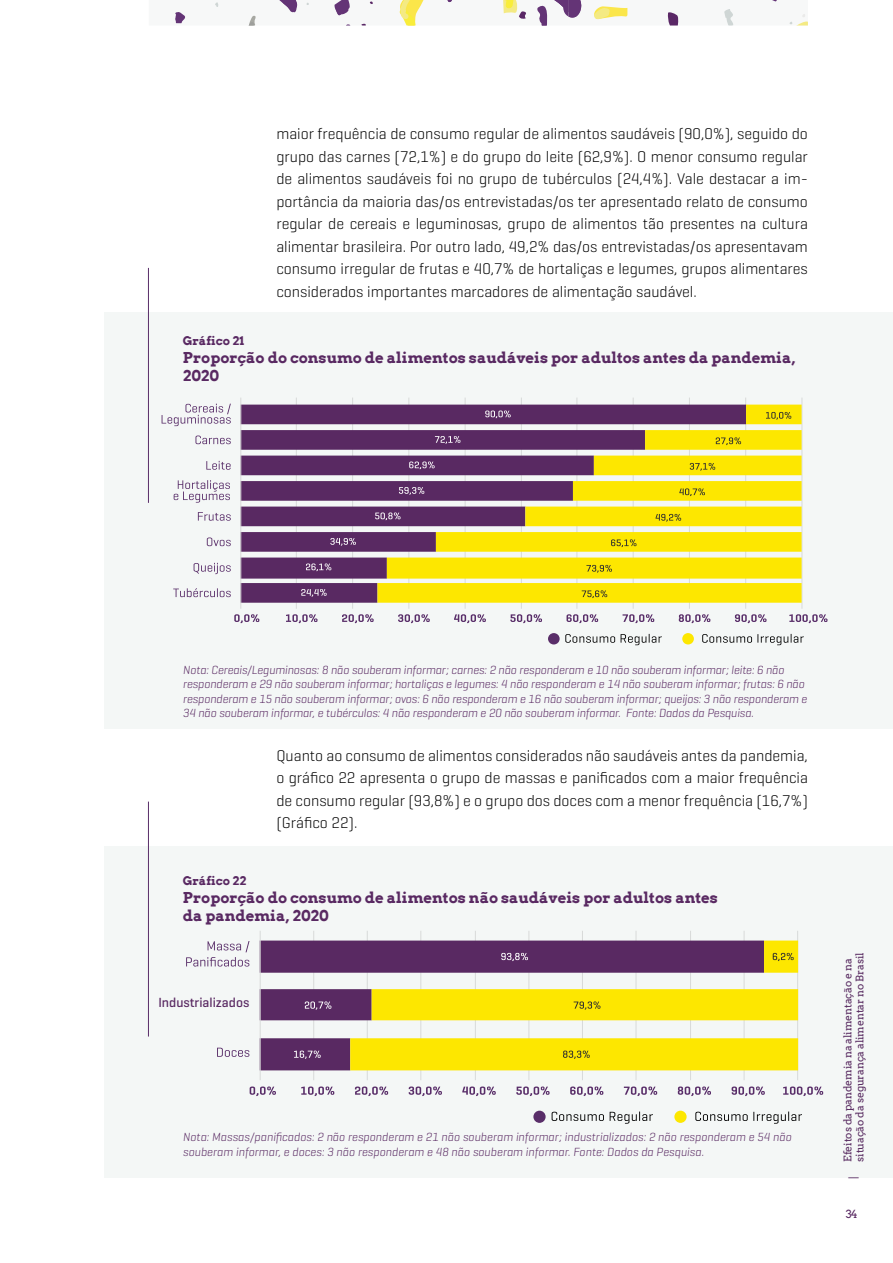
<style>
.page{position:relative;width:893px;height:1263px;background:#fff}
.page>*{position:absolute;margin:0;border:0;box-sizing:border-box;transform-origin:0 0}
.t1{font:300 15.75px/22.5px "Geogrotesque";color:#000;text-align:justify}
.t2{font:700 15px/18px "Arvo";color:#592962}
.t3{font:500 13.5px "Geogrotesque";color:#592962}
.t4{font:italic 300 12px/14.4px "Geogrotesque";letter-spacing:-.01em;color:#592962}
.t5{font:700 12px "Arvo";color:#592962}
.t6{font:11.25px "Arvo";color:#592962}
.t7{font:10.5px/12px "Arvo";letter-spacing:-.01em;color:#592962}
</style>
<div class="page">
<svg style="left:175px;top:0;width:633px;height:26px"></svg>
<div style="left:104px;top:846px;width:789px;height:332px;background:#f4f7f6"></div>
<div style="left:104px;top:313px;width:789px;height:416px;background:#f4f7f6"></div>
<hr style="left:148px;top:268px;width:1px;height:235px;background:#592e69">
<hr style="left:148px;top:801px;width:1px;height:235px;background:#592e69">
<svg style="left:702px;top:634px;width:102px;height:11px"></svg>
<svg style="left:565px;top:634px;width:50px;height:9px"></svg>
<svg style="left:621px;top:634px;width:41px;height:11px"></svg>
<div style="left:548px;top:633px;width:12px;height:11px;background:#592e69;border-radius:50%"></div>
<div style="left:682px;top:633px;width:12px;height:11px;background:#fde700;border-radius:50%"></div>
<hr style="left:802px;top:398px;width:1px;height:211px;background:#d8dad9">
<hr style="left:745px;top:398px;width:1px;height:211px;background:#d8dad9">
<hr style="left:689px;top:398px;width:1px;height:211px;background:#d8dad9">
<hr style="left:633px;top:398px;width:1px;height:211px;background:#d8dad9">
<hr style="left:577px;top:398px;width:1px;height:211px;background:#d8dad9">
<hr style="left:521px;top:398px;width:1px;height:211px;background:#d8dad9">
<hr style="left:465px;top:398px;width:1px;height:211px;background:#d8dad9">
<hr style="left:409px;top:398px;width:1px;height:211px;background:#d8dad9">
<hr style="left:352px;top:398px;width:1px;height:211px;background:#d8dad9">
<hr style="left:296px;top:398px;width:1px;height:211px;background:#d8dad9">
<svg style="left:240px;top:405px;width:137px;height:198px;fill:#592962"></svg>
<svg style="left:377px;top:405px;width:425px;height:198px"></svg>
<hr style="left:241px;top:398px;width:1px;height:211px;background:#d8dad9">
<svg style="left:301px;top:589px;width:26px;height:8px"></svg>
<svg style="left:306px;top:563px;width:25px;height:8px"></svg>
<svg style="left:330px;top:538px;width:26px;height:8px"></svg>
<svg style="left:375px;top:512px;width:25px;height:8px"></svg>
<svg style="left:399px;top:487px;width:25px;height:8px"></svg>
<svg style="left:409px;top:461px;width:26px;height:8px"></svg>
<svg style="left:435px;top:436px;width:25px;height:8px"></svg>
<svg style="left:485px;top:410px;width:26px;height:8px"></svg>
<svg style="left:582px;top:590px;width:25px;height:8px"></svg>
<svg style="left:586px;top:565px;width:26px;height:8px"></svg>
<svg style="left:611px;top:539px;width:25px;height:8px"></svg>
<svg style="left:655px;top:514px;width:26px;height:8px"></svg>
<svg style="left:679px;top:488px;width:26px;height:8px"></svg>
<svg style="left:690px;top:463px;width:25px;height:8px"></svg>
<svg style="left:716px;top:437px;width:25px;height:8px"></svg>
<svg style="left:766px;top:412px;width:25px;height:8px"></svg>
<svg style="left:234px;top:614px;width:25px;height:9px"></svg>
<svg style="left:286px;top:614px;width:31px;height:9px"></svg>
<svg style="left:342px;top:614px;width:32px;height:9px"></svg>
<svg style="left:398px;top:614px;width:32px;height:9px"></svg>
<svg style="left:454px;top:614px;width:32px;height:9px"></svg>
<svg style="left:510px;top:614px;width:32px;height:9px"></svg>
<svg style="left:567px;top:614px;width:31px;height:9px"></svg>
<svg style="left:622px;top:614px;width:32px;height:9px"></svg>
<svg style="left:679px;top:614px;width:31px;height:9px"></svg>
<svg style="left:735px;top:614px;width:31px;height:9px"></svg>
<svg style="left:789px;top:614px;width:38px;height:9px"></svg>
<svg style="left:173px;top:588px;width:58px;height:9px"></svg>
<svg style="left:194px;top:563px;width:37px;height:11px"></svg>
<svg style="left:207px;top:537px;width:24px;height:9px"></svg>
<svg style="left:198px;top:512px;width:33px;height:9px"></svg>
<svg style="left:174px;top:480px;width:56px;height:23px"></svg>
<svg style="left:206px;top:461px;width:25px;height:9px"></svg>
<svg style="left:195px;top:435px;width:36px;height:9px"></svg>
<svg style="left:162px;top:404px;width:69px;height:22px"></svg>
<svg style="left:695px;top:1111px;width:107px;height:13px"></svg>
<svg style="left:552px;top:1112px;width:52px;height:9px"></svg>
<svg style="left:610px;top:1111px;width:43px;height:13px"></svg>
<div style="left:533px;top:1111px;width:13px;height:12px;background:#592e69;border-radius:50%"></div>
<div style="left:674px;top:1111px;width:13px;height:12px;background:#fde700;border-radius:50%"></div>
<hr style="left:797px;top:931px;width:1px;height:149px;background:#d8dad9">
<hr style="left:744px;top:931px;width:1px;height:149px;background:#d8dad9">
<hr style="left:690px;top:931px;width:1px;height:149px;background:#d8dad9">
<hr style="left:636px;top:931px;width:1px;height:149px;background:#d8dad9">
<hr style="left:582px;top:931px;width:1px;height:149px;background:#d8dad9">
<hr style="left:529px;top:931px;width:1px;height:149px;background:#d8dad9">
<hr style="left:475px;top:931px;width:1px;height:149px;background:#d8dad9">
<hr style="left:420px;top:931px;width:1px;height:149px;background:#d8dad9">
<hr style="left:367px;top:931px;width:1px;height:149px;background:#d8dad9">
<hr style="left:313px;top:931px;width:1px;height:149px;background:#d8dad9">
<svg style="left:261px;top:940px;width:89px;height:130px;fill:#592962"></svg>
<svg style="left:350px;top:940px;width:448px;height:130px"></svg>
<hr style="left:260px;top:931px;width:1px;height:149px;background:#d8dad9">
<svg style="left:294px;top:1050px;width:27px;height:9px"></svg>
<svg style="left:305px;top:1001px;width:26px;height:9px"></svg>
<svg style="left:501px;top:953px;width:27px;height:8px"></svg>
<svg style="left:563px;top:1050px;width:27px;height:9px"></svg>
<svg style="left:574px;top:1001px;width:26px;height:9px"></svg>
<svg style="left:773px;top:953px;width:21px;height:8px"></svg>
<svg style="left:250px;top:1086px;width:26px;height:10px"></svg>
<svg style="left:301px;top:1086px;width:33px;height:10px"></svg>
<svg style="left:355px;top:1086px;width:33px;height:10px"></svg>
<svg style="left:409px;top:1086px;width:33px;height:10px"></svg>
<svg style="left:462px;top:1086px;width:34px;height:10px"></svg>
<svg style="left:516px;top:1086px;width:34px;height:10px"></svg>
<svg style="left:570px;top:1086px;width:33px;height:10px"></svg>
<svg style="left:624px;top:1086px;width:33px;height:10px"></svg>
<svg style="left:678px;top:1086px;width:33px;height:10px"></svg>
<svg style="left:732px;top:1086px;width:33px;height:10px"></svg>
<svg style="left:783px;top:1086px;width:40px;height:10px"></svg>
<svg style="left:217px;top:1048px;width:32px;height:9px"></svg>
<svg style="left:186px;top:941px;width:63px;height:25px"></svg>
<p class="t1" style="left:276px;top:122px;width:533px">maior frequência de consumo regular de alimentos saudáveis (90,0%), seguido do grupo das carnes (72,1%) e do grupo do leite (62,9%). O menor consumo regular de alimentos saudáveis foi no grupo de tubérculos (24,4%). Vale destacar a im&shy;portância da maioria das/os entrevistadas/os ter apresentado relato de consumo regular de cereais e leguminosas, grupo de alimentos tão presentes na cultura alimentar brasileira. Por outro lado, 49,2% das/os entrevistadas/os apresentavam consumo irregular de frutas e 40,7% de hortaliças e legumes, grupos alimentares considerados importantes marcadores de alimentação saudável.</p>
<p class="t5" style="left:183px;top:333px;width:63px">Gráfico 21</p>
<p class="t2" style="left:183px;top:348px;width:614px">Proporção do consumo de alimentos saudáveis por adultos antes da pandemia,<br>2020</p>
<p class="t4" style="left:183px;top:662px;width:626px">Nota: Cereais/Leguminosas: 8 não souberam informar; carnes: 2 não responderam e 10 não souberam informar; leite: 6 não responderam e 29 não souberam informar; hortaliças e legumes: 4 não responderam e 14 não souberam informar; frutas: 6 não responderam e 15 não souberam informar; ovos: 6 não responderam e 16 não souberam informar; queijos: 3 não responderam e 34 não souberam informar, e tubérculos: 4 não responderam e 20 não souberam informar. Fonte: Dados da Pesquisa.</p>
<p class="t1" style="left:276px;top:743px;width:533px">Quanto ao consumo de alimentos considerados não saudáveis antes da pandemia, o gráfico 22 apresenta o grupo de massas e panificados com a maior frequência de consumo regular (93,8%) e o grupo dos doces com a menor frequência (16,7%) (Gráfico 22).</p>
<p class="t5" style="left:183px;top:873px;width:65px">Gráfico 22</p>
<p class="t2" style="left:183px;top:888px;width:537px">Proporção do consumo de alimentos não saudáveis por adultos antes da pandemia, 2020</p>
<p class="t3" style="left:158px;top:994px;width:92px">Industrializados</p>
<p class="t4" style="left:183px;top:1130px;width:610px">Nota: Massas/panificados: 2 não responderam e 21 não souberam informar; industrializados: 2 não responderam e 54 não souberam informar, e doces: 3 não responderam e 48 não souberam informar. Fonte: Dados da Pesquisa.</p>
<p class="t7" style="left:842px;top:1162px;width:211px;rotate:-90deg">Efeitos da pandemia na alimentação e na situação da segurança alimentar no Brasil</p>
<p class="t7" style="left:848px;top:1179px;width:4px;rotate:-90deg">|</p>
<p class="t6" style="left:846px;top:1207px;width:13px">34</p>
</div>
